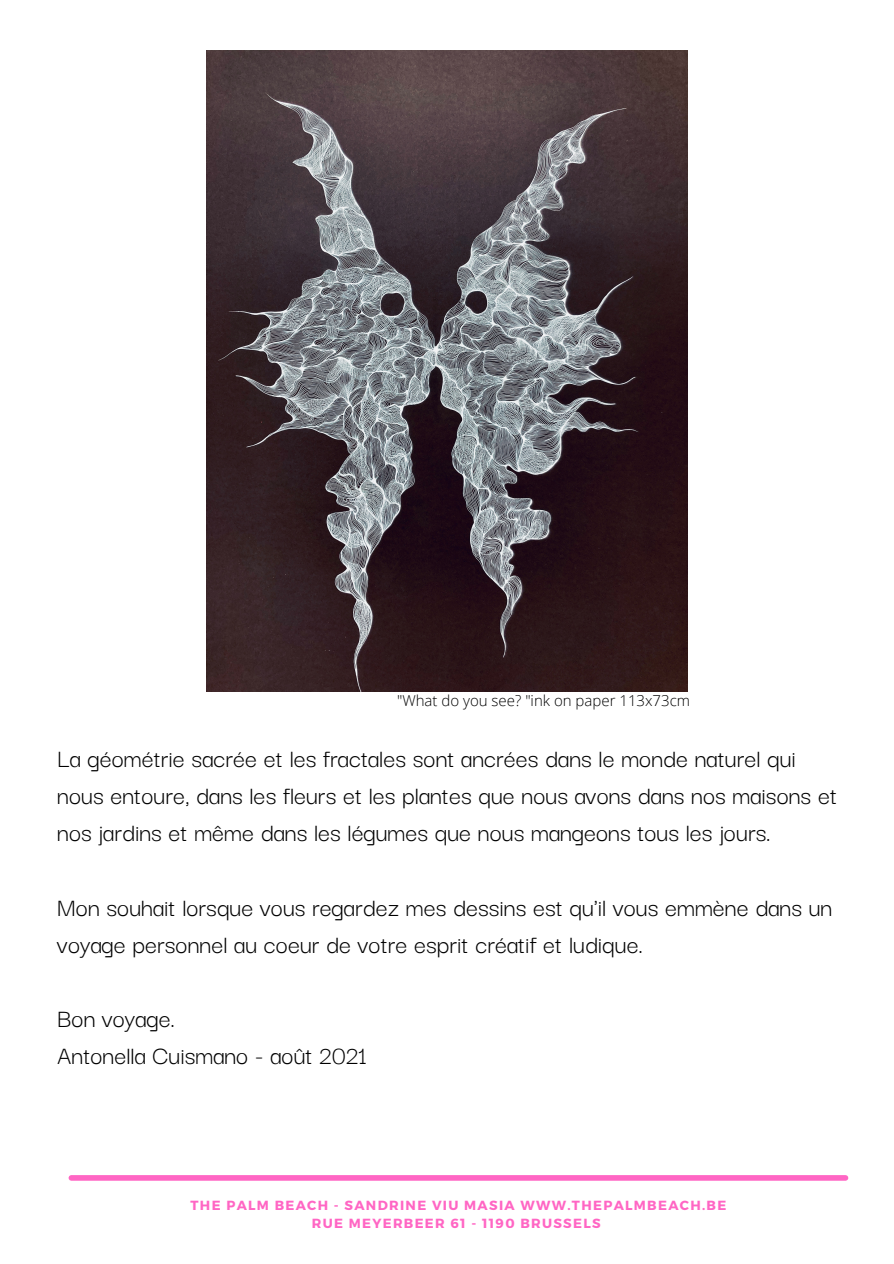
<style>
.page{position:relative;width:894px;height:1264px;background:#fff}
.page>*{position:absolute;margin:0;border:0;box-sizing:border-box;transform-origin:0 0}
.t1{font:27px/37.2px "Darker Grotesque";color:#000}
.t2{font:300 15px "Open Sans";color:#000}
.t3{font:700 13.2px "Montserrat";letter-spacing:.1em;color:#ff66c4}
</style>
<div class="page">
<div style="left:71px;top:1175px;width:774px;height:5px;background:#ff66c4"></div>
<img style="left:207px;top:51px;width:480px;height:640px">
<p class="t2" style="left:397px;top:690px;width:294px">"What do you see? "ink on paper 113x73cm</p>
<p class="t1" style="left:57px;top:738px;width:781px">La géométrie sacrée et les fractales sont ancrées dans le monde naturel qui nous entoure, dans les fleurs et les plantes que nous avons dans nos maisons et nos jardins et même dans les légumes que nous mangeons tous les jours.</p>
<p class="t1" style="left:57px;top:886px;width:776px">Mon souhait lorsque vous regardez mes dessins est qu'il vous emmène dans un voyage personnel au coeur de votre esprit créatif et ludique.</p>
<p class="t1" style="left:57px;top:998px;width:119px">Bon voyage.</p>
<p class="t1" style="left:57px;top:1035px;width:311px">Antonella Cuismano - août 2021</p>
<p class="t3" style="left:190px;top:1196px;width:537px">THE PALM BEACH - SANDRINE VIU MASIA WWW.THEPALMBEACH.BE</p>
<p class="t3" style="left:312px;top:1214px;width:290px">RUE MEYERBEER 61 - 1190 BRUSSELS</p>
</div>
